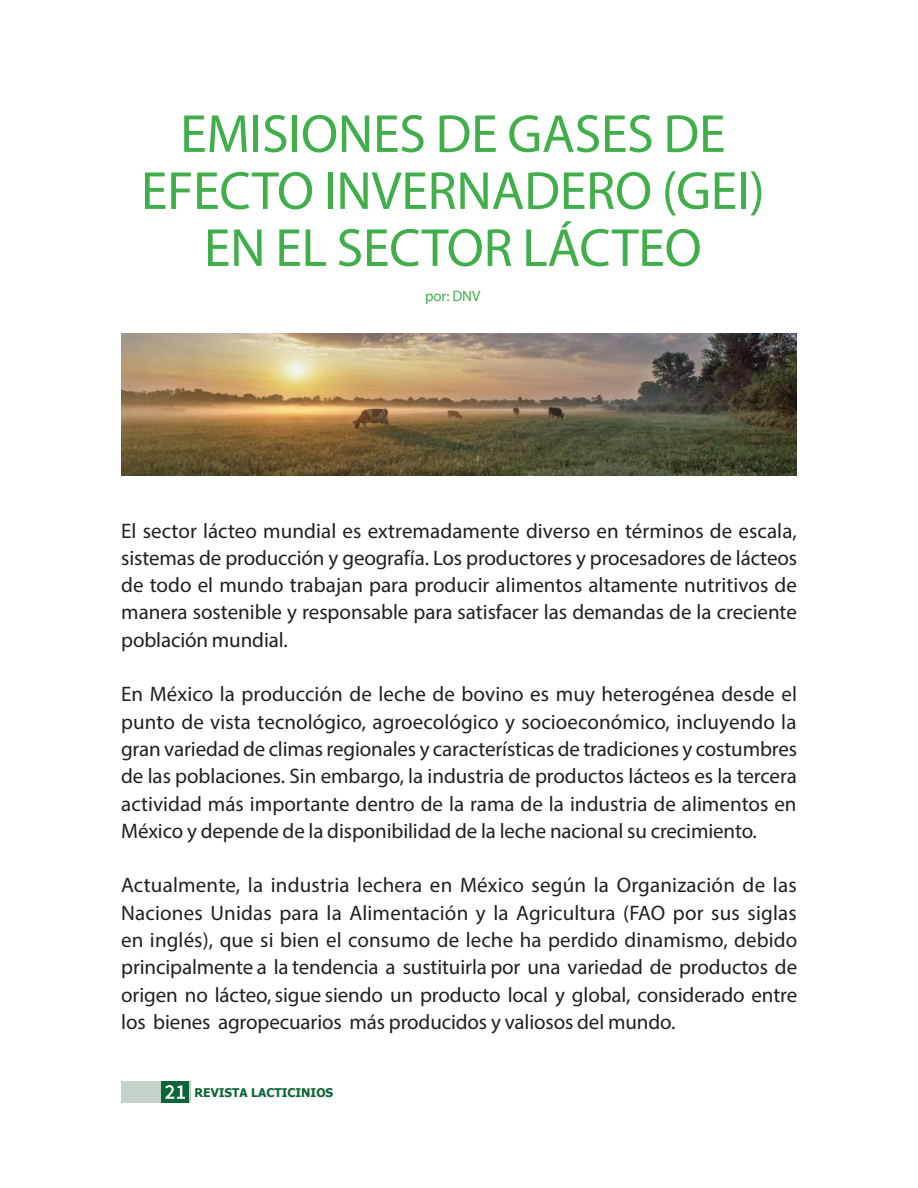
<style>
.page{position:relative;width:918px;height:1188px;background:#fff}
.page>*{position:absolute;margin:0;border:0;box-sizing:border-box;transform-origin:0 0}
.t1{font:54px/57px "Myriad Pro";letter-spacing:-.005em;color:#40ae49;text-align:center}
.t2{font:21px/27.3px "Myriad Pro";letter-spacing:-.005em;color:#231f20;text-align:justify}
.t3{font:15px "Myriad Pro";letter-spacing:-.005em;color:#40ae49}
.t4{font:700 12px "Tahoma";color:#0c6638}
</style>
<div class="page">
<img style="left:121px;top:333px;width:676px;height:143px">
<div style="left:121px;top:1081px;width:70px;height:21px;background:#c4d1c6"></div>
<div style="left:161px;top:1081px;width:28px;height:21px;background:#0c6638"></div>
<svg style="left:165px;top:1085px;width:20px;height:14px"></svg>
<h1 class="t1" style="left:141px;top:104px;width:625px">EMISIONES DE GASES DE<br>EFECTO INVERNADERO (GEI)<br>EN EL SECTOR LÁCTEO</h1>
<p class="t3" style="left:425px;top:287px;width:57px">por: DNV</p>
<p class="t2" style="left:121px;top:517px;width:677px">El sector lácteo mundial es extremadamente diverso en términos de escala, sistemas de producción y geografía. Los productores y procesadores de lácteos de todo el mundo trabajan para producir alimentos altamente nutritivos de manera sostenible y responsable para satisfacer las demandas de la creciente población mundial.</p>
<p class="t2" style="left:121px;top:680px;width:677px">En México la producción de leche de bovino es muy heterogénea desde el punto de vista tecnológico, agroecológico y socioeconómico, incluyendo la gran variedad de climas regionales y características de tradiciones y costumbres de las poblaciones. Sin embargo, la industria de productos lácteos es la tercera actividad más importante dentro de la rama de la industria de alimentos en México y depende de la disponibilidad de la leche nacional su crecimiento.</p>
<p class="t2" style="left:121px;top:871px;width:678px">Actualmente, la industria lechera en México según la Organización de las Naciones Unidas para la Alimentación y la Agricultura (FAO por sus siglas en inglés), que si bien el consumo de leche ha perdido dinamismo, debido principalmente a la tendencia a sustituirla por una variedad de productos de origen no lácteo, sigue siendo un producto local y global, considerado entre los bienes agropecuarios más producidos y valiosos del mundo.</p>
<p class="t4" style="left:195px;top:1084px;width:140px">REVISTA LACTICINIOS</p>
</div>
